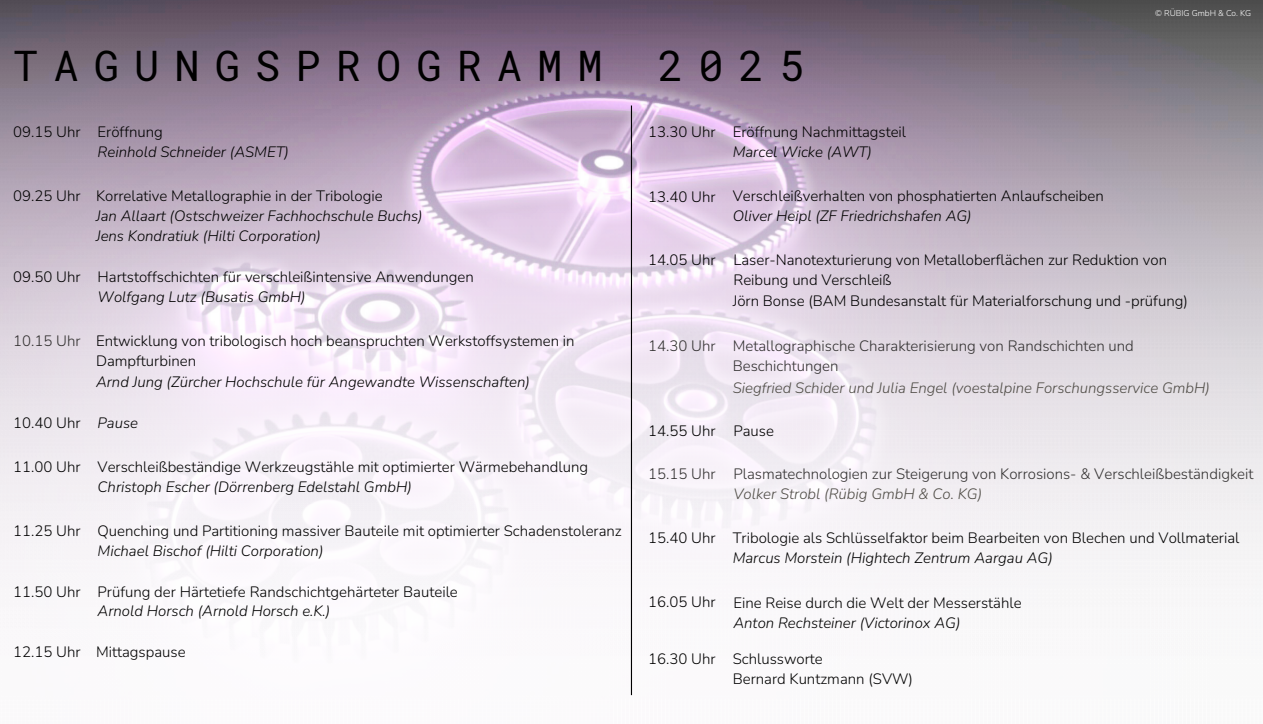
<style>
.page{position:relative;width:1263px;height:724px;background:#fff}
.page>*{position:absolute;margin:0;border:0;box-sizing:border-box;transform-origin:0 0}
.t1{font:42px "Roboto Mono";letter-spacing:.36em;color:#000}
.t2{font:300 15px/20.2px "Nunito";color:#000}
.t3{font:italic 300 15px/20.2px "Nunito";color:#000}
.t4{font:300 15px/20.2px "Nunito";color:#323030}
.t5{font:italic 300 15px "Nunito";color:#4f4c46}
.t6{font:300 8.4px "Nunito";color:#fff}
</style>
<div class="page">
<img style="left:0;top:0;width:1263px;height:696px">
<hr style="left:631px;top:105px;width:1px;height:590px;background:#000">
<h2 class="t1" style="left:13px;top:37px;width:591px">TAGUNGSPROGRAMM</h2>
<h2 class="t1" style="left:658px;top:37px;width:148px">2025</h2>
<h2 class="t6" style="left:1155px;top:8px;width:98px">© RÜBIG GmbH &amp; Co. KG</h2>
<h2 class="t2" style="left:13px;top:122px;width:69px">09.15 Uhr</h2>
<h2 class="t2" style="left:98px;top:122px;width:67px">Eröffnung</h2>
<h2 class="t3" style="left:98px;top:142px;width:193px">Reinhold Schneider (ASMET)</h2>
<h2 class="t2" style="left:13px;top:186px;width:69px">09.25 Uhr</h2>
<h2 class="t2" style="left:96px;top:186px;width:288px">Korrelative Metallographie in der Tribologie</h2>
<h2 class="t3" style="left:96px;top:206px;width:328px">Jan Allaart (Ostschweizer Fachhochschule Buchs)<br>Jens Kondratiuk (Hilti Corporation)</h2>
<p class="t2" style="left:13px;top:267px;width:69px">09.50 Uhr</p>
<p class="t2" style="left:98px;top:267px;width:378px">Hartstoffschichten für verschleißintensive Anwendungen</p>
<h1 class="t3" style="left:98px;top:287px;width:210px">Wolfgang Lutz (Busatis GmbH)</h1>
<h2 class="t4" style="left:13px;top:331px;width:69px">10.15 Uhr</h2>
<h2 class="t2" style="left:96px;top:331px;width:480px">Entwicklung von tribologisch hoch beanspruchten Werkstoffsystemen in<br>Dampfturbinen</h2>
<h2 class="t3" style="left:96px;top:372px;width:435px">Arnd Jung (Zürcher Hochschule für Angewandte Wissenschaften)</h2>
<h2 class="t2" style="left:13px;top:412px;width:69px">10.40 Uhr</h2>
<h2 class="t3" style="left:98px;top:412px;width:42px">Pause</h2>
<h2 class="t2" style="left:13px;top:456px;width:69px">11.00 Uhr</h2>
<h2 class="t2" style="left:98px;top:456px;width:492px">Verschleißbeständige Werkzeugstähle mit optimierter Wärmebehandlung</h2>
<h2 class="t3" style="left:98px;top:476px;width:316px">Christoph Escher (Dörrenberg Edelstahl GmbH)</h2>
<h2 class="t2" style="left:13px;top:520px;width:69px">11.25 Uhr</h2>
<h2 class="t2" style="left:98px;top:520px;width:526px">Quenching und Partitioning massiver Bauteile mit optimierter Schadenstoleranz</h2>
<h2 class="t3" style="left:98px;top:540px;width:227px">Michael Bischof (Hilti Corporation)</h2>
<h2 class="t2" style="left:13px;top:581px;width:69px">11.50 Uhr</h2>
<h2 class="t2" style="left:98px;top:581px;width:362px">Prüfung der Härtetiefe Randschichtgehärteter Bauteile</h2>
<h2 class="t3" style="left:98px;top:601px;width:234px">Arnold Horsch (Arnold Horsch e.K.)</h2>
<h2 class="t2" style="left:13px;top:642px;width:69px">12.15 Uhr</h2>
<h2 class="t2" style="left:96px;top:642px;width:91px">Mittagspause</h2>
<h2 class="t2" style="left:648px;top:122px;width:69px">13.30 Uhr</h2>
<h2 class="t2" style="left:733px;top:122px;width:175px">Eröffnung Nachmittagsteil</h2>
<h2 class="t3" style="left:733px;top:142px;width:141px">Marcel Wicke (AWT)</h2>
<h2 class="t2" style="left:648px;top:187px;width:69px">13.40 Uhr</h2>
<h2 class="t2" style="left:733px;top:186px;width:373px">Verschleißverhalten von phosphatierten Anlaufscheiben</h2>
<h2 class="t3" style="left:733px;top:206px;width:241px">Oliver Heipl (ZF Friedrichshafen AG)</h2>
<h2 class="t2" style="left:733px;top:250px;width:435px">Laser-Nanotexturierung von Metalloberflächen zur Reduktion von<br>Reibung und Verschleiß</h2>
<h2 class="t2" style="left:648px;top:250px;width:69px">14.05 Uhr</h2>
<h2 class="t4" style="left:648px;top:335px;width:69px">14.30 Uhr</h2>
<h2 class="t2" style="left:733px;top:291px;width:457px">Jörn Bonse (BAM Bundesanstalt für Materialforschung und -prüfung)</h2>
<h2 class="t4" style="left:733px;top:335px;width:403px">Metallographische Charakterisierung von Randschichten und<br>Beschichtungen</h2>
<h2 class="t5" style="left:733px;top:377px;width:479px">Siegfried Schider und Julia Engel (voestalpine Forschungsservice GmbH)</h2>
<h2 class="t2" style="left:648px;top:420px;width:69px">14.55 Uhr</h2>
<h2 class="t2" style="left:733px;top:420px;width:42px">Pause</h2>
<h2 class="t4" style="left:648px;top:463px;width:69px">15.15 Uhr</h2>
<h2 class="t4" style="left:733px;top:463px;width:522px">Plasmatechnologien zur Steigerung von Korrosions- &amp; Verschleißbeständigkeit</h2>
<h2 class="t5" style="left:733px;top:483px;width:250px">Volker Strobl (Rübig GmbH &amp; Co. KG)</h2>
<h2 class="t2" style="left:648px;top:527px;width:69px">15.40 Uhr</h2>
<h2 class="t2" style="left:733px;top:527px;width:508px">Tribologie als Schlüsselfaktor beim Bearbeiten von Blechen und Vollmaterial</h2>
<h2 class="t3" style="left:733px;top:547px;width:322px">Marcus Morstein (Hightech Zentrum Aargau AG)</h2>
<h2 class="t2" style="left:648px;top:591px;width:69px">16.05 Uhr</h2>
<h2 class="t2" style="left:733px;top:593px;width:290px">Eine Reise durch die Welt der Messerstähle</h2>
<h2 class="t3" style="left:733px;top:612px;width:229px">Anton Rechsteiner (Victorinox AG)</h2>
<h2 class="t2" style="left:648px;top:649px;width:69px">16.30 Uhr</h2>
<h2 class="t2" style="left:733px;top:649px;width:92px">Schlussworte</h2>
<h2 class="t2" style="left:733px;top:668px;width:182px">Bernard Kuntzmann (SVW)</h2>
</div>
